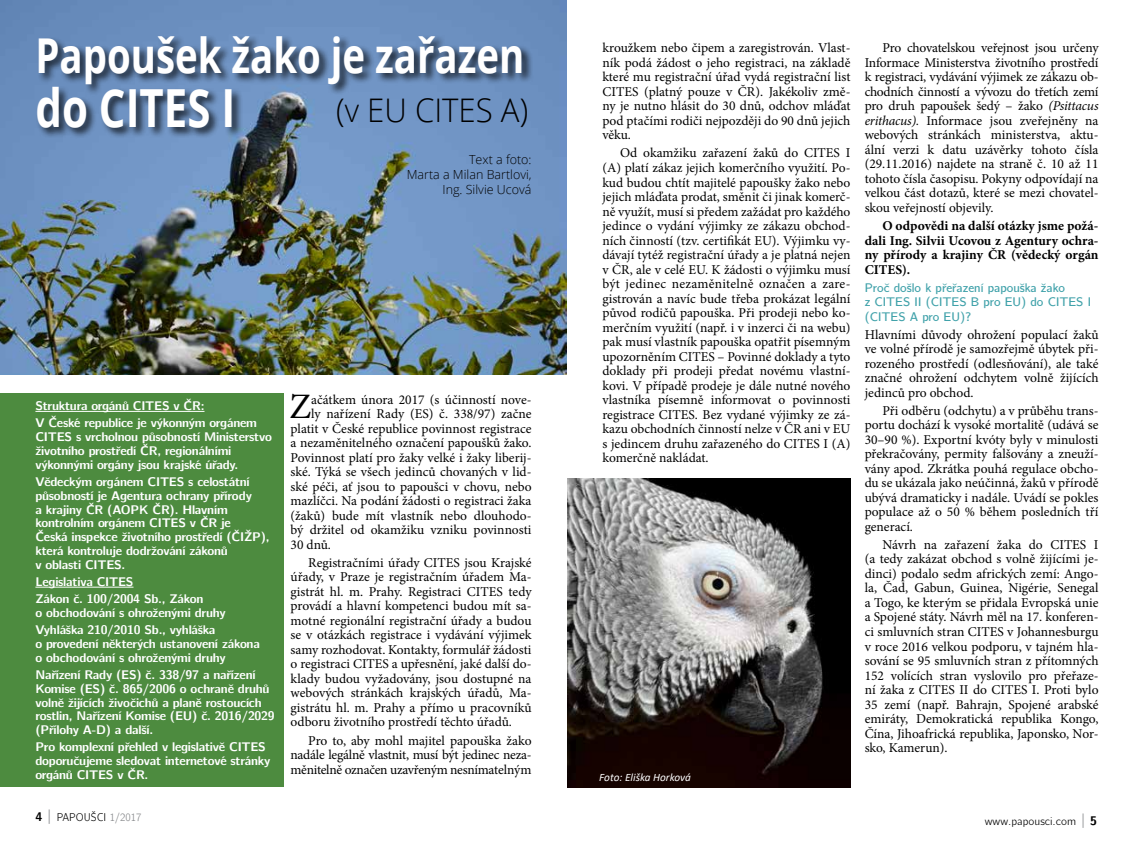
<style>
.page{position:relative;width:1134px;height:851px;background:#fff}
.page>*{position:absolute;margin:0;border:0;box-sizing:border-box;transform-origin:0 0}
.t1{font:700 52.5px "Open Sans";color:#fff;scale:.8 1}
.t2{font:700 48px "Open Sans";color:#fff;scale:.8 1}
.t3{font:35.75px "Minion Pro";color:#000}
.t4{font:300 32.5px "Open Sans";color:#000;scale:.96 1}
.t5{font:13.5px/14.5px "Minion Pro";color:#000;text-align:justify}
.t6{font:700 13.5px/14.5px "Minion Pro";color:#000;text-align:justify}
.t7{font:700 12.5px/13.8px "CMU Bright";letter-spacing:-.02em;color:#fff}
.t8{font:600 12.5px/14.5px "CMU Bright";color:#41a2aa}
.t9{font:300 12.5px/15px "Open Sans";color:#000;text-align:right}
.t10{font:italic 11.25px "Calibri";color:#fff}
.t11{font:11.25px "CMU Bright";color:#000}
.t12{font:11.25px "CMU Bright";color:#000;scale:.9 1}
.s1{font-style:italic}
.s2{font-weight:700;font-size:12.5px}
.s3{color:#808285}
</style>
<div class="page">
<div style="left:0;top:393px;width:283px;height:394px;background:#4d8b3f"></div>
<hr style="left:35px;top:411px;width:169px;height:1px;background:#fff">
<hr style="left:35px;top:586px;width:98px;height:1px;background:#fff">
<img style="left:0;top:0;width:567px;height:374px">
<div style="left:35px;top:34px;width:499px;height:105px;background:#000;opacity:.75"></div>
<img style="left:567px;top:478px;width:283px;height:309px">
<h2 class="t2" style="left:35px;top:22px;width:613px">Papoušek žako je zařazen</h2>
<h1 class="t1" style="left:35px;top:71px;width:251px">do CITES I</h1>
<p class="t9" style="left:407px;top:152px;width:126px">Text a foto:<br>Marta a Milan Bartlovi,<br>Ing. Silvie Ucová</p>
<h3 class="t4" style="left:336px;top:88px;width:201px">(v EU CITES A)</h3>
<p class="t7" style="left:35px;top:396px;width:223px;line-height:17.2px">Struktura orgánů CITES v ČR:<br>V České republice je výkonným orgánem</p>
<p class="t7" style="left:35px;top:429px;width:238px">CITES s vrcholnou působností Ministerstvo životního prostředí ČR, regionálními výkonnými orgány jsou krajské úřady.</p>
<p class="t7" style="left:35px;top:474px;width:236px">Vědeckým orgánem CITES s celostátní působností je Agentura ochrany přírody<br>a krajiny ČR (AOPK ČR). Hlavním kontrolním orgánem CITES v ČR je<br>Česká inspekce životního prostředí (ČIŽP), která kontroluje dodržování zákonů<br>v oblasti CITES.</p>
<p class="t7" style="left:35px;top:572px;width:170px;line-height:17.2px">Legislativa CITES<br>Zákon č. 100/2004 Sb., Zákon</p>
<p class="t7" style="left:35px;top:603px;width:192px;line-height:17.2px">o obchodování s ohroženými druhy<br>Vyhláška 210/2010 Sb., vyhláška</p>
<p class="t7" style="left:35px;top:636px;width:226px">o provedení některých ustanovení zákona o obchodování s ohroženými druhy</p>
<p class="t7" style="left:35px;top:667px;width:241px">Nařízení Rady (ES) č. 338/97 a nařízení Komise (ES) č. 865/2006 o ochraně druhů volně žijících živočichů a planě rostoucích rostlin, Nařízení Komise (EU) č. 2016/2029 (Přílohy A-D) a další.</p>
<p class="t7" style="left:35px;top:739px;width:237px">Pro komplexní přehled v legislativě CITES doporučujeme sledovat internetové stránky orgánů CITES v ČR.</p>
<h3 class="t3" style="left:290px;top:383px;width:23px">Z</h3>
<p class="t5" style="left:311px;top:392px;width:222px">ačátkem února 2017 (s účinností nove-</p>
<p class="t5" style="left:311px;top:406px;width:222px">ly nařízení Rady (ES) č. 338/97) začne</p>
<p class="t5" style="left:291px;top:421px;width:242px">platit v České republice povinnost registrace</p>
<p class="t5" style="left:291px;top:435px;width:242px">a nezaměnitelného označení papoušků žako.</p>
<p class="t5" style="left:291px;top:450px;width:242px">Povinnost platí pro žaky velké i žaky liberij-</p>
<p class="t5" style="left:291px;top:464px;width:242px">ské. Týká se všech jedinců chovaných v lid-</p>
<p class="t5" style="left:291px;top:479px;width:242px">ské péči, ať jsou to papoušci v chovu, nebo</p>
<p class="t5" style="left:291px;top:493px;width:242px">mazlíčci. Na podání žádosti o registraci žaka</p>
<p class="t5" style="left:291px;top:508px;width:242px">(žaků) bude mít vlastník nebo dlouhodo-</p>
<p class="t5" style="left:291px;top:522px;width:242px">bý držitel od okamžiku vzniku povinnosti</p>
<p class="t5" style="left:291px;top:537px;width:42px">30 dnů.</p>
<p class="t5" style="left:291px;top:555px;width:242px;text-indent:18px">Registračními úřady CITES jsou Krajské úřady, v Praze je registračním úřadem Ma&shy;gistrát hl. m. Prahy. Registraci CITES tedy provádí a hlavní kompetenci budou mít sa&shy;motné regionální registrační úřady a budou se v otázkách registrace i vydávání výjimek samy rozhodovat. Kontakty, formulář žádosti o registraci CITES a upřesnění, jaké další do&shy;klady budou vyžadovány, jsou dostupné na webových stránkách krajských úřadů, Ma&shy;gistrátu hl. m. Prahy a přímo u pracovníků odboru životního prostředí těchto úřadů.</p>
<p class="t5" style="left:291px;top:733px;width:242px;text-indent:18px">Pro to, aby mohl majitel papouška žako nadále legálně vlastnit, musí být jedinec neza&shy;měnitelně označen uzavřeným nesnímatelným</p>
<p class="t5" style="left:602px;top:41px;width:250px">kroužkem nebo čipem a zaregistrován. Vlast&shy;ník podá žádost o jeho registraci, na základě které mu registrační úřad vydá registrační list CITES (platný pouze v ČR). Jakékoliv změ&shy;ny je nutno hlásit do 30 dnů, odchov mláďat pod ptačími rodiči nejpozději do 90 dnů jejich věku.</p>
<p class="t5" style="left:602px;top:146px;width:250px;text-indent:18px">Od okamžiku zařazení žaků do CITES I (A) platí zákaz jejich komerčního využití. Po&shy;kud budou chtít majitelé papoušky žako nebo jejich mláďata prodat, směnit či jinak komerč&shy;ně využít, musí si předem zažádat pro každého jedince o vydání výjimky ze zákazu obchod&shy;ních činností (tzv. certifikát EU). Výjimku vy&shy;dávají tytéž registrační úřady a je platná nejen v ČR, ale v celé EU. K žádosti o výjimku musí být jedinec nezaměnitelně označen a zare&shy;gistrován a navíc bude třeba prokázat legální původ rodičů papouška. Při prodeji nebo ko&shy;merčním využití (např. i v inzerci či na webu) pak musí vlastník papouška opatřit písemným upozorněním CITES – Povinné doklady a tyto doklady při prodeji předat novému vlastní&shy;kovi. V případě prodeje je dále nutné nového vlastníka písemně informovat o povinnosti registrace CITES. Bez vydané výjimky ze zá&shy;kazu obchodních činností nelze v ČR ani v EU s jedincem druhu zařazeného do CITES I (A) komerčně nakládat.</p>
<p class="t10" style="left:599px;top:769px;width:93px">Foto: Eliška Horková</p>
<p class="t5" style="left:865px;top:41px;width:235px;text-indent:18px">Pro chovatelskou veřejnost jsou určeny Informace Ministerstva životního prostředí k registraci, vydávání výjimek ze zákazu ob&shy;chodních činností a vývozu do třetích zemí pro druh papoušek šedý – žako <span class="s1">(Psittacus erithacus).</span> Informace jsou zveřejněny na webových stránkách ministerstva, aktu&shy;ální verzi k datu uzávěrky tohoto čísla (29.11.2016) najdete na straně č. 10 až 11 tohoto čísla časopisu. Pokyny odpovídají na velkou část dotazů, které se mezi chovatel&shy;skou veřejností objevily.</p>
<p class="t6" style="left:865px;top:218px;width:235px;text-indent:18px">O odpovědi na další otázky jsme požá&shy;dali Ing. Silvii Ucovou z Agentury ochra&shy;ny přírody a krajiny ČR (vědecký orgán CITES).</p>
<p class="t8" style="left:865px;top:279px;width:228px">Proč došlo k přeřazení papouška žako<br>z CITES II (CITES B pro EU) do CITES I (CITES A pro EU)?</p>
<p class="t5" style="left:865px;top:327px;width:235px">Hlavními důvody ohrožení populací žaků ve volné přírodě je samozřejmě úbytek při&shy;rozeného prostředí (odlesňování), ale také značné ohrožení odchytem volně žijících jedinců pro obchod.</p>
<p class="t5" style="left:865px;top:403px;width:235px;text-indent:18px">Při odběru (odchytu) a v průběhu trans&shy;portu dochází k vysoké mortalitě (udává se 30–90 %). Exportní kvóty byly v minulosti překračovány, permity falšovány a zneuží&shy;vány apod. Zkrátka pouhá regulace obcho&shy;du se ukázala jako neúčinná, žaků v přírodě ubývá dramaticky i nadále. Uvádí se pokles populace až o 50 % během posledních tří generací.</p>
<p class="t5" style="left:865px;top:537px;width:235px;text-indent:18px">Návrh na zařazení žaka do CITES I (a tedy zakázat obchod s volně žijícími je&shy;dinci) podalo sedm afrických zemí: Ango&shy;la, Čad, Gabun, Guinea, Nigérie, Senegal a Togo, ke kterým se přidala Evropská unie a Spojené státy. Návrh měl na 17. konferen&shy;ci smluvních stran CITES v Johannesburgu v roce 2016 velkou podporu, v tajném hla&shy;sování se 95 smluvních stran z přítomných 152 volících stran vyslovilo pro přeřaze&shy;ní žaka z CITES II do CITES I. Proti bylo 35 zemí (např. Bahrajn, Spojené arabské emiráty, Demokratická republika Kongo, Čína, Jihoafrická republika, Japonsko, Nor&shy;sko, Kamerun).</p>
<p class="t12" style="left:35px;top:807px;width:119px"><span class="s2">4</span> PAPOUŠCI <span class="s3">1/2017</span></p>
<p class="t11" style="left:985px;top:811px;width:114px">www.papousci.com <span class="s2">5</span></p>
</div>
